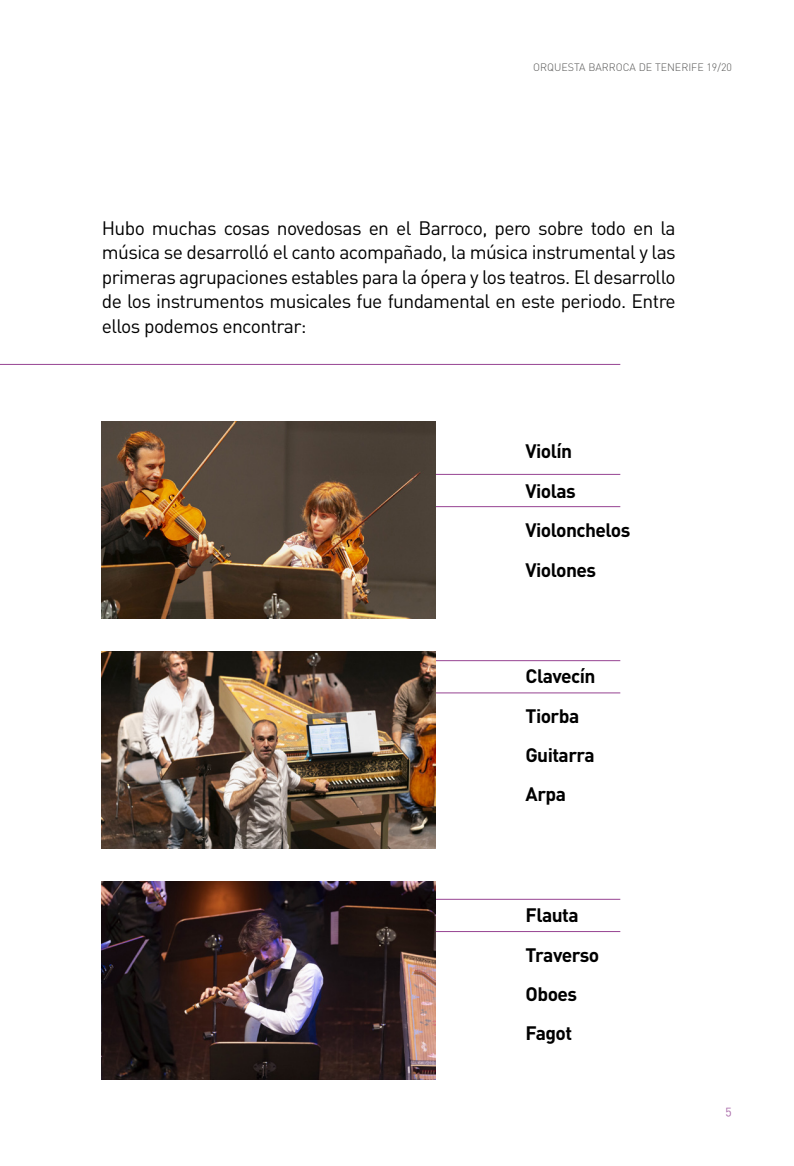
<style>
.page{position:relative;width:794px;height:1166px;background:#fff}
.page>*{position:absolute;margin:0;border:0;box-sizing:border-box;transform-origin:0 0}
.t1{font:19.25px/24.5px "DIN";letter-spacing:-.03em;color:#000;text-align:justify}
.t2{font:700 19.25px/39.4px "DIN Pro";letter-spacing:-.03em;color:#000}
.t3{font:12.25px "DIN Regular Alternate";color:#a969a9}
.t4{font:300 10.67px "DIN Pro";color:#575756}
</style>
<div class="page">
<hr style="left:124px;top:474px;width:496px;height:1px;background:#974392">
<hr style="left:124px;top:660px;width:496px;height:1px;background:#974392">
<hr style="left:124px;top:899px;width:496px;height:1px;background:#974392">
<hr style="left:124px;top:506px;width:496px;height:1px;background:#974392">
<hr style="left:124px;top:692px;width:496px;height:1px;background:#974392">
<hr style="left:124px;top:931px;width:496px;height:1px;background:#974392">
<img style="left:102px;top:421px;width:333px;height:197px">
<img style="left:102px;top:651px;width:333px;height:198px">
<img style="left:102px;top:882px;width:333px;height:197px">
<hr style="left:0;top:364px;width:620px;height:1px;background:#974392">
<p class="t4" style="left:533px;top:60px;width:200px">ORQUESTA BARROCA DE TENERIFE 19/20</p>
<p class="t1" style="left:102px;top:215px;width:575px">Hubo muchas cosas novedosas en el Barroco, pero sobre todo en la música se desarrolló el canto acompañado, la música instrumental y las primeras agrupaciones estables para la ópera y los teatros. El desarrollo de los instrumentos musicales fue fundamental en este periodo. Entre ellos podemos encontrar:</p>
<p class="t2" style="left:525px;top:431px;width:106px">Violín<br>Violas<br>Violonchelos<br>Violones</p>
<p class="t2" style="left:525px;top:656px;width:71px">Clavecín<br>Tiorba<br>Guitarra<br>Arpa</p>
<p class="t2" style="left:525px;top:895px;width:75px">Flauta<br>Traverso<br>Oboes<br>Fagot</p>
<p class="t3" style="left:725px;top:1103px;width:8px">5</p>
</div>
